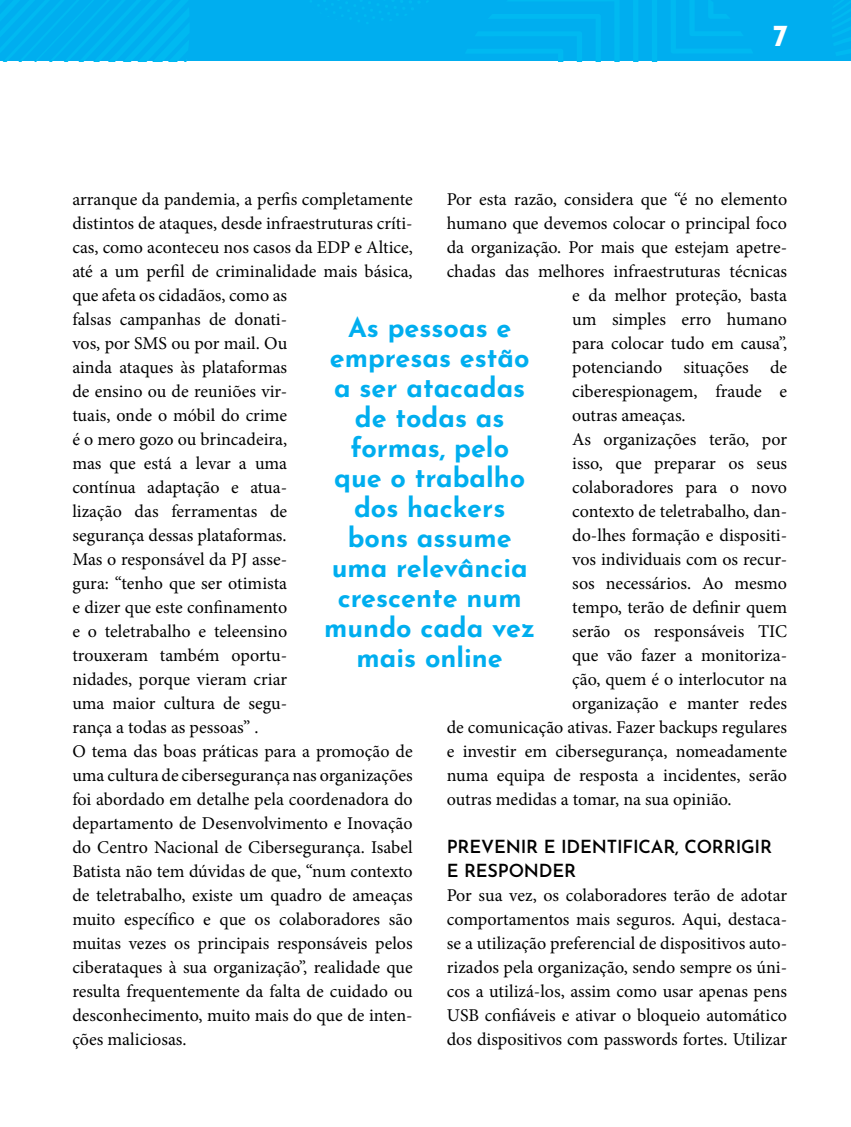
<style>
.page{position:relative;width:851px;height:1127px;background:#fff}
.page>*{position:absolute;margin:0;border:0;box-sizing:border-box;transform-origin:0 0}
.t1{font:700 30px "Josefin Sans";color:#fff}
.t2{font:700 27px/30px "Josefin Sans";color:#00aeef;text-align:center}
.t3{font:18px/24px "Minion Pro";color:#000}
.t4{font:600 18px/24px "Josefin Sans";letter-spacing:-.01em;color:#000}
</style>
<div class="page">
<div style="left:0;top:0;width:850px;height:61px;background:#00aeef"></div>
<svg style="left:832px;top:0;width:18px;height:55px"></svg>
<svg style="left:310px;top:0;width:442px;height:61px"></svg>
<svg style="left:0;top:0;width:189px;height:61px"></svg>
<h1 class="t1" style="left:772px;top:9px;width:17px">7</h1>
<p class="t3" style="left:72px;top:187px;width:342px">arranque da pandemia, a perfis completamente distintos de ataques, desde infraestruturas críti&shy;cas, como aconteceu nos casos da EDP e Altice, até a um perfil de criminalidade mais básica, que afeta os cidadãos, como as<br>falsas campanhas de donati-<br>vos, por SMS ou por mail. Ou<br>ainda ataques às plataformas<br>de ensino ou de reuniões vir-<br>tuais, onde o móbil do crime<br>é o mero gozo ou brincadeira,<br>mas que está a levar a uma<br>contínua adaptação e atua-<br>lização das ferramentas de<br>segurança dessas plataformas.<br>Mas o responsável da PJ asse-<br>gura: “tenho que ser otimista<br>e dizer que este confinamento<br>e o teletrabalho e teleensino<br>trouxeram também oportu-<br>nidades, porque vieram criar<br>uma maior cultura de segu-<br>rança a todas as pessoas” .<br>O tema das boas práticas para a promoção de uma cultura de cibersegurança nas organizações foi abordado em detalhe pela coordenadora do departamento de Desenvolvimento e Inovação do Centro Nacional de Cibersegurança. Isabel Batista não tem dúvidas de que, “num contexto de teletrabalho, existe um quadro de ameaças muito específico e que os colaboradores são muitas vezes os principais responsáveis pelos ciberataques à sua organização”, realidade que resulta frequentemente da falta de cuidado ou desconhecimento, muito mais do que de inten&shy;ções maliciosas.</p>
<p class="t3" style="left:446px;top:187px;width:342px">Por esta razão, considera que “é no elemento</p>
<p class="t3" style="left:446px;top:211px;width:342px">humano que devemos colocar o principal foco</p>
<p class="t3" style="left:446px;top:235px;width:342px">da organização. Por mais que estejam apetre-</p>
<p class="t3" style="left:446px;top:259px;width:342px">chadas das melhores infraestruturas técnicas</p>
<p class="t3" style="left:572px;top:283px;width:216px">e da melhor proteção, basta</p>
<p class="t3" style="left:572px;top:307px;width:216px">um simples erro humano</p>
<p class="t3" style="left:572px;top:331px;width:216px">para colocar tudo em causa”,</p>
<p class="t3" style="left:572px;top:355px;width:216px">potenciando situações de</p>
<p class="t3" style="left:572px;top:379px;width:216px">ciberespionagem, fraude e</p>
<p class="t3" style="left:572px;top:403px;width:115px">outras ameaças.</p>
<p class="t3" style="left:572px;top:427px;width:216px">As organizações terão, por</p>
<p class="t3" style="left:572px;top:451px;width:216px">isso, que preparar os seus</p>
<p class="t3" style="left:572px;top:475px;width:216px">colaboradores para o novo</p>
<p class="t3" style="left:572px;top:499px;width:216px">contexto de teletrabalho, dan-</p>
<p class="t3" style="left:572px;top:523px;width:216px">do-lhes formação e dispositi-</p>
<p class="t3" style="left:572px;top:547px;width:216px">vos individuais com os recur-</p>
<p class="t3" style="left:572px;top:571px;width:216px">sos necessários. Ao mesmo</p>
<p class="t3" style="left:572px;top:595px;width:216px">tempo, terão de definir quem</p>
<p class="t3" style="left:572px;top:619px;width:216px">serão os responsáveis TIC</p>
<p class="t3" style="left:572px;top:643px;width:216px">que vão fazer a monitoriza-</p>
<p class="t3" style="left:572px;top:667px;width:216px">ção, quem é o interlocutor na</p>
<p class="t3" style="left:572px;top:691px;width:216px">organização e manter redes</p>
<p class="t3" style="left:446px;top:715px;width:342px">de comunicação ativas. Fazer backups regulares</p>
<p class="t3" style="left:446px;top:739px;width:342px">e investir em cibersegurança, nomeadamente</p>
<p class="t3" style="left:446px;top:763px;width:342px">numa equipa de resposta a incidentes, serão</p>
<p class="t3" style="left:446px;top:787px;width:286px">outras medidas a tomar, na sua opinião.</p>
<p class="t4" style="left:446px;top:832px;width:327px">PREVENIR E IDENTIFICAR, CORRIGIR<br>E RESPONDER</p>
<p class="t3" style="left:446px;top:883px;width:342px;text-align:justify">Por sua vez, os colaboradores terão de adotar comportamentos mais seguros. Aqui, destaca&shy;se a utilização preferencial de dispositivos auto&shy;rizados pela organização, sendo sempre os úni&shy;cos a utilizá-los, assim como usar apenas pens USB confiáveis e ativar o bloqueio automático dos dispositivos com passwords fortes. Utilizar</p>
<h2 class="t2" style="left:324px;top:308px;width:212px">As pessoas e empresas estão a ser atacadas de todas as formas, pelo que o trabalho dos hackers bons assume uma relevância crescente num mundo cada vez mais online</h2>
</div>
